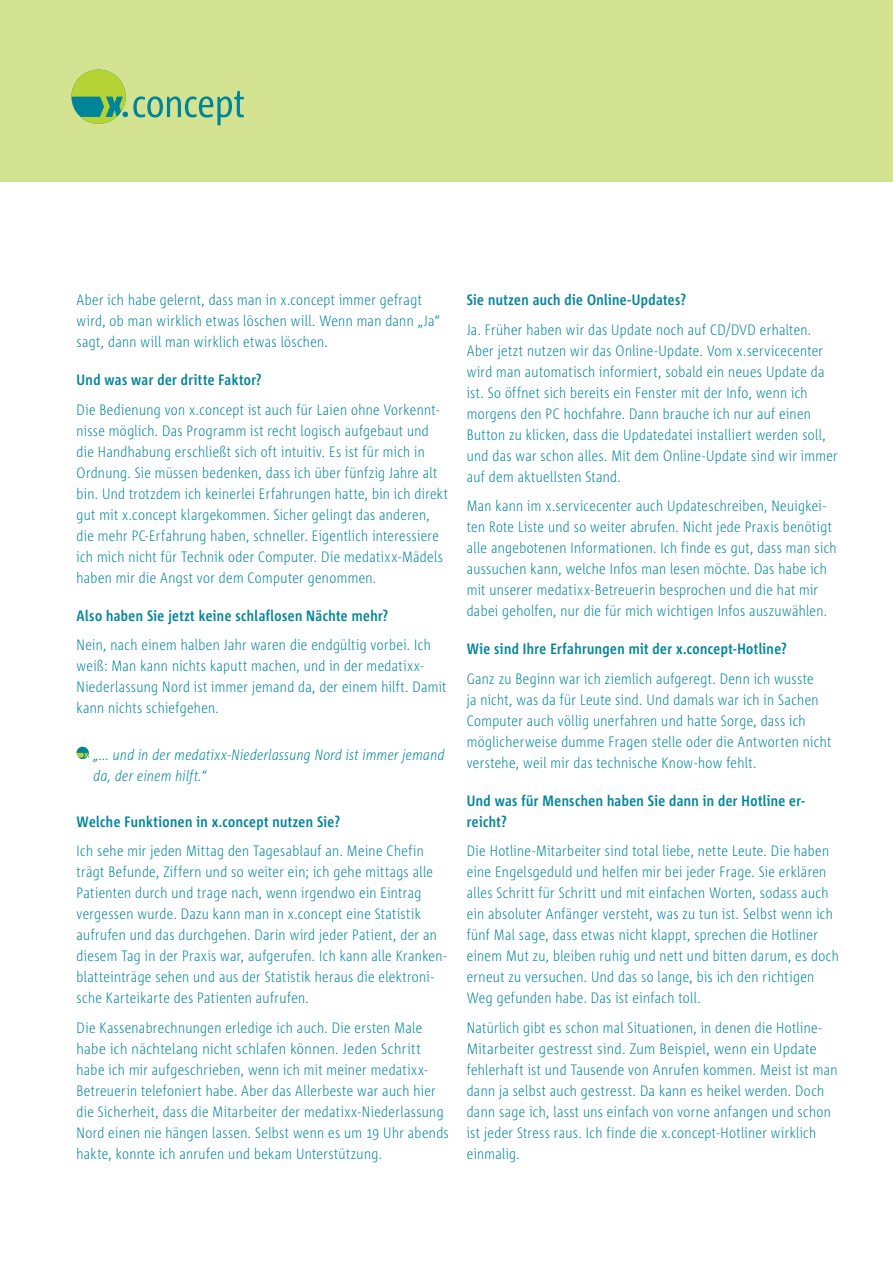
<style>
.page{position:relative;width:893px;height:1263px;background:#fff}
.page>*{position:absolute;margin:0;border:0;box-sizing:border-box;transform-origin:0 0}
.t1{font:300 15px/21px "Corpid E1 s Cd";letter-spacing:.025em;color:#00849a}
.t2{font:700 15px/21px "Corpid E1 s Cd";letter-spacing:.03em;color:#00849a}
.t3{font:italic 300 15px/21px "Corpid E1 s Cd";letter-spacing:.025em;color:#00849a}
</style>
<div class="page">
<div style="left:0;top:0;width:893px;height:182px;background:#d4e391"></div>
<svg style="left:71px;top:70px;width:173px;height:55px"></svg>
<svg style="left:77px;top:747px;width:12px;height:12px"></svg>
<p class="t1" style="left:77px;top:289px;width:365px">Aber ich habe gelernt, dass man in x.concept immer gefragt wird, ob man wirklich etwas löschen will. Wenn man dann „Ja“ sagt, dann will man wirklich etwas löschen.</p>
<p class="t2" style="left:77px;top:369px;width:186px">Und was war der dritte Faktor?</p>
<p class="t1" style="left:77px;top:398px;width:373px">Die Bedienung von x.concept ist auch für Laien ohne Vorkennt&shy;nisse möglich. Das Programm ist recht logisch aufgebaut und die Handhabung erschließt sich oft intuitiv. Es ist für mich in Ordnung. Sie müssen bedenken, dass ich über fünfzig Jahre alt bin. Und trotzdem ich keinerlei Erfahrungen hatte, bin ich direkt gut mit x.concept klargekommen. Sicher gelingt das anderen, die mehr PC-Erfahrung haben, schneller. Eigentlich interessiere ich mich nicht für Technik oder Computer. Die medatixx-Mädels haben mir die Angst vor dem Computer genommen.</p>
<p class="t2" style="left:77px;top:604px;width:313px">Also haben Sie jetzt keine schlaflosen Nächte mehr?</p>
<p class="t1" style="left:77px;top:634px;width:371px">Nein, nach einem halben Jahr waren die endgültig vorbei. Ich weiß: Man kann nichts kaputt machen, und in der medatixx-Niederlassung Nord ist immer jemand da, der einem hilft. Damit kann nichts schiefgehen.</p>
<p class="t3" style="left:94px;top:743px;width:352px">„... und in der medatixx-Niederlassung Nord ist immer jemand da, der einem hilft.“</p>
<p class="t2" style="left:77px;top:811px;width:265px">Welche Funktionen in x.concept nutzen Sie?</p>
<p class="t1" style="left:77px;top:840px;width:372px">Ich sehe mir jeden Mittag den Tagesablauf an. Meine Chefin trägt Befunde, Ziffern und so weiter ein; ich gehe mittags alle Patienten durch und trage nach, wenn irgendwo ein Eintrag vergessen wurde. Dazu kann man in x.concept eine Statistik aufrufen und das durchgehen. Darin wird jeder Patient, der an diesem Tag in der Praxis war, aufgerufen. Ich kann alle Kranken&shy;blatteinträge sehen und aus der Statistik heraus die elektroni&shy;sche Karteikarte des Patienten aufrufen.</p>
<p class="t1" style="left:77px;top:1017px;width:374px">Die Kassenabrechnungen erledige ich auch. Die ersten Male habe ich nächtelang nicht schlafen können. Jeden Schritt habe ich mir aufgeschrieben, wenn ich mit meiner medatixx-Betreuerin telefoniert habe. Aber das Allerbeste war auch hier die Sicherheit, dass die Mitarbeiter der medatixx-Niederlassung Nord einen nie hängen lassen. Selbst wenn es um 19 Uhr abends hakte, konnte ich anrufen und bekam Unterstützung.</p>
<p class="t2" style="left:467px;top:289px;width:221px">Sie nutzen auch die Online-Updates?</p>
<p class="t1" style="left:467px;top:318px;width:372px">Ja. Früher haben wir das Update noch auf CD/DVD erhalten.<br>Aber jetzt nutzen wir das Online-Update. Vom x.servicecenter wird man automatisch informiert, sobald ein neues Update da ist. So öffnet sich bereits ein Fenster mit der Info, wenn ich morgens den PC hochfahre. Dann brauche ich nur auf einen Button zu klicken, dass die Updatedatei installiert werden soll, und das war schon alles. Mit dem Online-Update sind wir immer auf dem aktuellsten Stand.</p>
<p class="t1" style="left:467px;top:495px;width:371px">Man kann im x.servicecenter auch Updateschreiben, Neuigkei&shy;ten Rote Liste und so weiter abrufen. Nicht jede Praxis benötigt alle angebotenen Informationen. Ich finde es gut, dass man sich aussuchen kann, welche Infos man lesen möchte. Das habe ich mit unserer medatixx-Betreuerin besprochen und die hat mir dabei geholfen, nur die für mich wichtigen Infos auszuwählen.</p>
<p class="t2" style="left:467px;top:638px;width:321px">Wie sind Ihre Erfahrungen mit der x.concept-Hotline?</p>
<p class="t1" style="left:467px;top:667px;width:366px">Ganz zu Beginn war ich ziemlich aufgeregt. Denn ich wusste<br>ja nicht, was da für Leute sind. Und damals war ich in Sachen Computer auch völlig unerfahren und hatte Sorge, dass ich möglicherweise dumme Fragen stelle oder die Antworten nicht verstehe, weil mir das technische Know-how fehlt.</p>
<p class="t2" style="left:467px;top:789px;width:339px">Und was für Menschen haben Sie dann in der Hotline er&shy;reicht?</p>
<p class="t1" style="left:467px;top:840px;width:374px">Die Hotline-Mitarbeiter sind total liebe, nette Leute. Die haben eine Engelsgeduld und helfen mir bei jeder Frage. Sie erklären alles Schritt für Schritt und mit einfachen Worten, sodass auch ein absoluter Anfänger versteht, was zu tun ist. Selbst wenn ich fünf Mal sage, dass etwas nicht klappt, sprechen die Hotliner einem Mut zu, bleiben ruhig und nett und bitten darum, es doch erneut zu versuchen. Und das so lange, bis ich den richtigen Weg gefunden habe. Das ist einfach toll.</p>
<p class="t1" style="left:467px;top:1016px;width:372px">Natürlich gibt es schon mal Situationen, in denen die Hotline-Mitarbeiter gestresst sind. Zum Beispiel, wenn ein Update fehlerhaft ist und Tausende von Anrufen kommen. Meist ist man dann ja selbst auch gestresst. Da kann es heikel werden. Doch dann sage ich, lasst uns einfach von vorne anfangen und schon ist jeder Stress raus. Ich finde die x.concept-Hotliner wirklich einmalig.</p>
</div>
